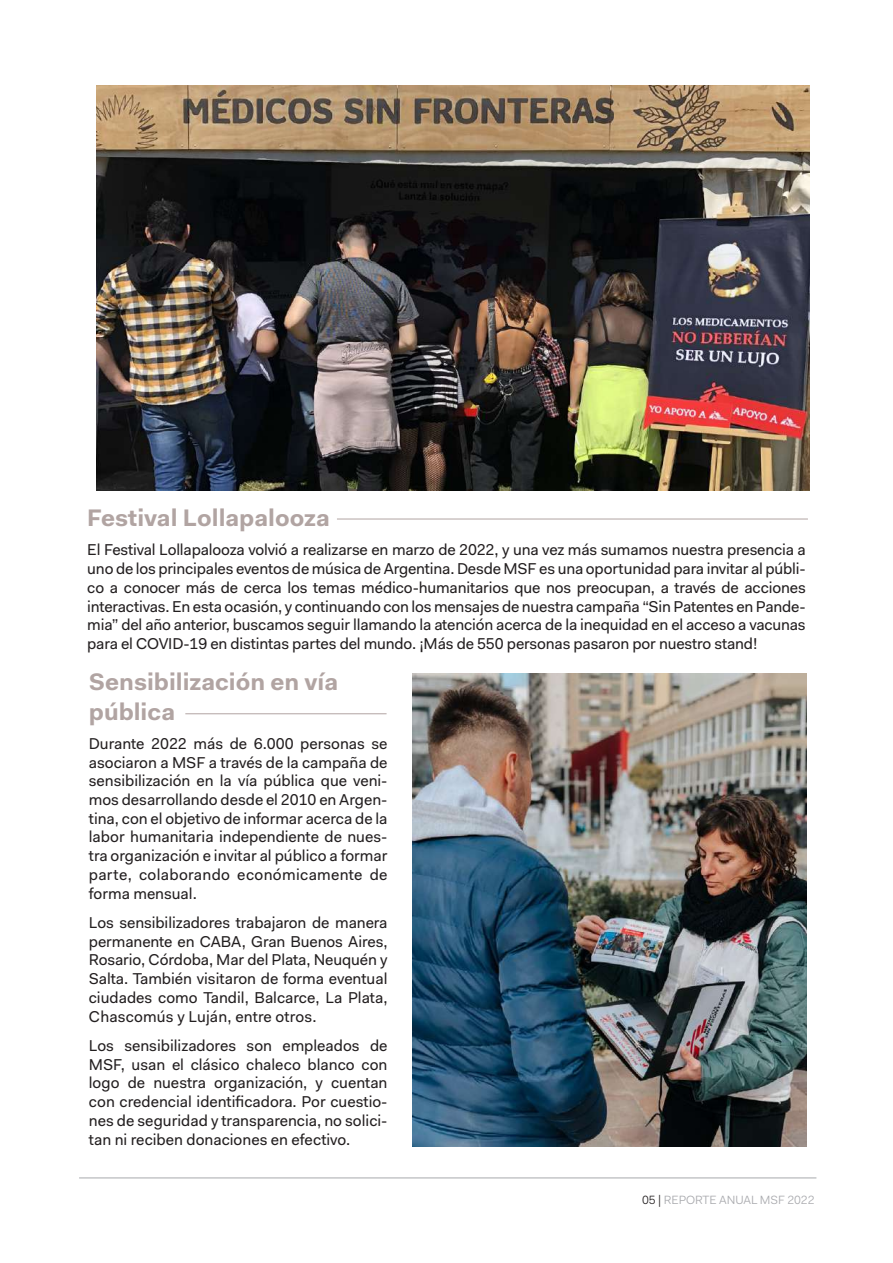
<style>
.page{position:relative;width:893px;height:1263px;background:#fff}
.page>*{position:absolute;margin:0;border:0;box-sizing:border-box;transform-origin:0 0}
.t1{font:700 24px/29.2px "Fakt Pro";color:#b1a4a2}
.t2{font:15.75px/18.8px "Fakt Pro";color:#231f20;text-align:justify}
.t3{font:12px "Fakt Pro Blond";letter-spacing:-.005em;color:#a8a9ad}
.s1{color:#231f20}
</style>
<div class="page">
<img style="left:413px;top:673px;width:393px;height:473px">
<hr style="left:79px;top:1177px;width:737px;height:1px;background:#a8a9ad">
<img style="left:96px;top:85px;width:713px;height:405px">
<hr style="left:337px;top:519px;width:471px;height:1px;background:#b1a4a2">
<hr style="left:185px;top:713px;width:202px;height:1px;background:#b1a4a2">
<h1 class="t1" style="left:87px;top:503px;width:244px">Festival Lollapalooza</h1>
<p class="t2" style="left:87px;top:540px;width:720px">El Festival Lollapalooza volvió a realizarse en marzo de 2022, y una vez más sumamos nuestra presencia a uno de los principales eventos de música de Argentina. Desde MSF es una oportunidad para invitar al públi&shy;co a conocer más de cerca los temas médico-humanitarios que nos preocupan, a través de acciones interactivas. En esta ocasión, y continuando con los mensajes de nuestra campaña “Sin Patentes en Pande&shy;mia” del año anterior, buscamos seguir llamando la atención acerca de la inequidad en el acceso a vacunas para el COVID-19 en distintas partes del mundo. ¡Más de 550 personas pasaron por nuestro stand!</p>
<h1 class="t1" style="left:89px;top:667px;width:251px">Sensibilización en vía pública</h1>
<p class="t2" style="left:89px;top:734px;width:300px">Durante 2022 más de 6.000 personas se asociaron a MSF a través de la campaña de sensibilización en la vía pública que veni&shy;mos desarrollando desde el 2010 en Argen&shy;tina, con el objetivo de informar acerca de la labor humanitaria independiente de nues&shy;tra organización e invitar al público a formar parte, colaborando económicamente de forma mensual.</p>
<p class="t2" style="left:89px;top:913px;width:300px">Los sensibilizadores trabajaron de manera permanente en CABA, Gran Buenos Aires, Rosario, Córdoba, Mar del Plata, Neuquén y Salta. También visitaron de forma eventual ciudades como Tandil, Balcarce, La Plata, Chascomús y Luján, entre otros.</p>
<p class="t2" style="left:89px;top:1036px;width:300px">Los sensibilizadores son empleados de MSF, usan el clásico chaleco blanco con logo de nuestra organización, y cuentan con credencial identificadora. Por cuestio&shy;nes de seguridad y transparencia, no solici&shy;tan ni reciben donaciones en efectivo.</p>
<p class="t3" style="left:642px;top:1192px;width:174px"><span class="s1">05 |</span> REPORTE ANUAL MSF 2022</p>
</div>
